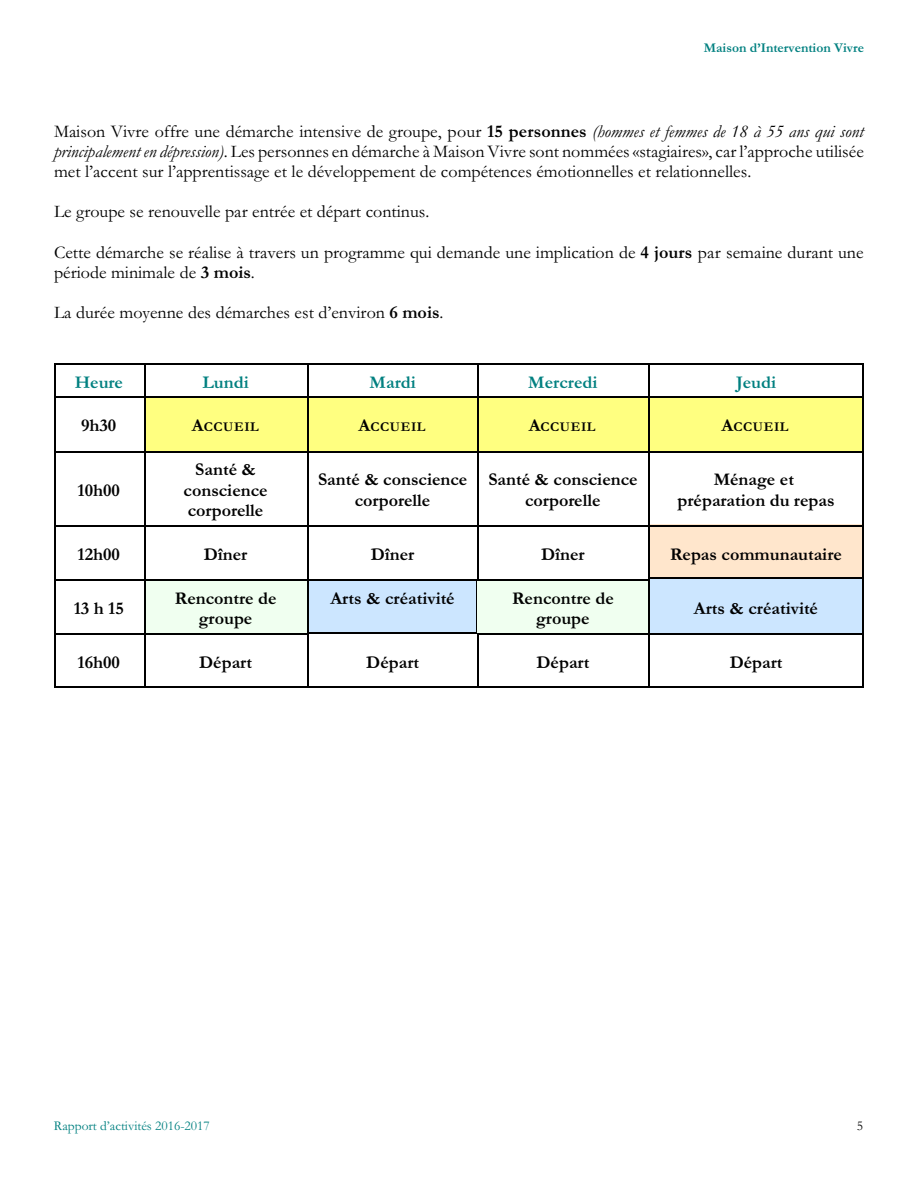
<style>
.page{position:relative;width:918px;height:1188px;background:#fff}
.page>*{position:absolute;margin:0;border:0;box-sizing:border-box;transform-origin:0 0}
.t1{font:18px/20.1px "Garamond";color:#000;text-align:justify}
.t2{font:700 18px/20.1px "Garamond";color:#000;text-align:center}
.t3{font:700 18px "Garamond";color:#008080}
.t4{font:700 13.5px "Garamond";letter-spacing:.045em;color:#000}
.t5{font:13.5px "Garamond";color:#008080}
.t6{font:700 13.5px "Garamond";color:#008080}
.t7{font:13.5px "Garamond";color:#000}
.s1{font-weight:700}
.s2{font-style:italic}
.s3{font-size:18px}
</style>
<div class="page">
<hr style="left:54px;top:363px;width:1px;height:34px;background:#000">
<hr style="left:54px;top:363px;width:90px;height:1px;background:#000">
<hr style="left:144px;top:363px;width:1px;height:34px;background:#000">
<hr style="left:144px;top:363px;width:163px;height:1px;background:#000">
<hr style="left:307px;top:363px;width:2px;height:34px;background:#000">
<hr style="left:307px;top:363px;width:171px;height:1px;background:#000">
<hr style="left:478px;top:363px;width:1px;height:34px;background:#000">
<hr style="left:478px;top:363px;width:170px;height:1px;background:#000">
<hr style="left:648px;top:363px;width:1px;height:34px;background:#000">
<hr style="left:863px;top:363px;width:1px;height:34px;background:#000">
<hr style="left:648px;top:363px;width:216px;height:1px;background:#000">
<hr style="left:54px;top:397px;width:1px;height:54px;background:#000">
<hr style="left:54px;top:397px;width:90px;height:1px;background:#000">
<div style="left:144px;top:397px;width:163px;height:54px;background:#ffff80"></div>
<hr style="left:144px;top:397px;width:1px;height:54px;background:#000">
<hr style="left:144px;top:397px;width:163px;height:1px;background:#000">
<div style="left:307px;top:397px;width:171px;height:54px;background:#ffff80"></div>
<hr style="left:307px;top:397px;width:2px;height:54px;background:#000">
<hr style="left:307px;top:397px;width:171px;height:1px;background:#000">
<div style="left:478px;top:397px;width:170px;height:54px;background:#ffff80"></div>
<hr style="left:478px;top:397px;width:1px;height:54px;background:#000">
<hr style="left:478px;top:397px;width:170px;height:1px;background:#000">
<div style="left:648px;top:397px;width:216px;height:54px;background:#ffff80"></div>
<hr style="left:648px;top:397px;width:1px;height:54px;background:#000">
<hr style="left:863px;top:397px;width:1px;height:54px;background:#000">
<hr style="left:648px;top:397px;width:216px;height:1px;background:#000">
<hr style="left:54px;top:451px;width:1px;height:74px;background:#000">
<hr style="left:54px;top:451px;width:90px;height:1px;background:#000">
<hr style="left:144px;top:451px;width:1px;height:74px;background:#000">
<hr style="left:144px;top:451px;width:163px;height:1px;background:#000">
<hr style="left:307px;top:451px;width:2px;height:74px;background:#000">
<hr style="left:307px;top:451px;width:171px;height:1px;background:#000">
<hr style="left:478px;top:451px;width:1px;height:74px;background:#000">
<hr style="left:478px;top:451px;width:170px;height:1px;background:#000">
<hr style="left:648px;top:451px;width:1px;height:74px;background:#000">
<hr style="left:863px;top:451px;width:1px;height:74px;background:#000">
<hr style="left:648px;top:451px;width:216px;height:1px;background:#000">
<hr style="left:54px;top:525px;width:1px;height:54px;background:#000">
<hr style="left:54px;top:525px;width:90px;height:1px;background:#000">
<hr style="left:144px;top:525px;width:1px;height:54px;background:#000">
<hr style="left:144px;top:525px;width:163px;height:1px;background:#000">
<hr style="left:307px;top:525px;width:2px;height:54px;background:#000">
<hr style="left:307px;top:525px;width:171px;height:1px;background:#000">
<hr style="left:478px;top:525px;width:1px;height:54px;background:#000">
<hr style="left:478px;top:525px;width:170px;height:1px;background:#000">
<div style="left:648px;top:525px;width:216px;height:54px;background:#ffe6cc"></div>
<hr style="left:648px;top:525px;width:1px;height:54px;background:#000">
<hr style="left:863px;top:525px;width:1px;height:54px;background:#000">
<hr style="left:648px;top:525px;width:216px;height:1px;background:#000">
<hr style="left:648px;top:578px;width:216px;height:1px;background:#000">
<hr style="left:54px;top:579px;width:1px;height:54px;background:#000">
<hr style="left:54px;top:579px;width:90px;height:2px;background:#000">
<div style="left:144px;top:579px;width:163px;height:54px;background:#f0fff0"></div>
<hr style="left:144px;top:579px;width:1px;height:54px;background:#000">
<hr style="left:144px;top:579px;width:163px;height:2px;background:#000">
<div style="left:307px;top:579px;width:171px;height:54px;background:#cce6ff"></div>
<hr style="left:307px;top:579px;width:2px;height:54px;background:#000">
<hr style="left:476px;top:579px;width:2px;height:54px;background:#000">
<hr style="left:307px;top:579px;width:171px;height:2px;background:#000">
<hr style="left:307px;top:632px;width:171px;height:1px;background:#000">
<div style="left:478px;top:579px;width:170px;height:54px;background:#f0fff0"></div>
<hr style="left:478px;top:579px;width:170px;height:2px;background:#000">
<div style="left:648px;top:579px;width:216px;height:54px;background:#cce6ff"></div>
<hr style="left:648px;top:579px;width:1px;height:54px;background:#000">
<hr style="left:863px;top:579px;width:1px;height:54px;background:#000">
<hr style="left:54px;top:634px;width:1px;height:54px;background:#000">
<hr style="left:54px;top:634px;width:90px;height:1px;background:#000">
<hr style="left:54px;top:687px;width:90px;height:1px;background:#000">
<hr style="left:144px;top:634px;width:1px;height:54px;background:#000">
<hr style="left:144px;top:634px;width:163px;height:1px;background:#000">
<hr style="left:144px;top:687px;width:163px;height:1px;background:#000">
<hr style="left:307px;top:634px;width:2px;height:54px;background:#000">
<hr style="left:307px;top:687px;width:171px;height:1px;background:#000">
<hr style="left:478px;top:634px;width:1px;height:54px;background:#000">
<hr style="left:478px;top:634px;width:170px;height:1px;background:#000">
<hr style="left:478px;top:687px;width:170px;height:1px;background:#000">
<hr style="left:648px;top:634px;width:1px;height:54px;background:#000">
<hr style="left:863px;top:634px;width:1px;height:54px;background:#000">
<hr style="left:648px;top:634px;width:216px;height:1px;background:#000">
<hr style="left:648px;top:687px;width:216px;height:1px;background:#000">
<p class="t6" style="left:704px;top:43px;width:162px">Maison d’Intervention Vivre</p>
<p class="t1" style="left:54px;top:123px;width:811px">Maison Vivre offre une démarche intensive de groupe, pour <span class="s1">15 personnes</span> <span class="s2">(hommes et femmes de 18 à 55 ans qui sont principalement en dépression)</span>. Les personnes en démarche à Maison Vivre sont nommées «stagiaires», car l’approche utilisée met l’accent sur l’apprentissage et le développement de compétences émotionnelles et relationnelles.</p>
<p class="t1" style="left:54px;top:204px;width:377px">Le groupe se renouvelle par entrée et départ continus.</p>
<p class="t1" style="left:54px;top:244px;width:811px">Cette démarche se réalise à travers un programme qui demande une implication de <span class="s1">4 jours</span> par semaine durant une période minimale de <span class="s1">3 mois</span>.</p>
<p class="t1" style="left:54px;top:304px;width:391px">La durée moyenne des démarches est d’environ <span class="s1">6 mois</span>.</p>
<p class="t3" style="left:75px;top:376px;width:50px">Heure</p>
<p class="t3" style="left:202px;top:376px;width:48px">Lundi</p>
<p class="t3" style="left:370px;top:376px;width:48px">Mardi</p>
<p class="t3" style="left:528px;top:376px;width:71px">Mercredi</p>
<p class="t3" style="left:736px;top:376px;width:42px">Jeudi</p>
<p class="t2" style="left:81px;top:418px;width:37px">9h30</p>
<p class="t4" style="left:192px;top:423px;width:68px"><span class="s3">A</span>CCUEIL</p>
<p class="t4" style="left:359px;top:423px;width:68px"><span class="s3">A</span>CCUEIL</p>
<p class="t4" style="left:529px;top:423px;width:68px"><span class="s3">A</span>CCUEIL</p>
<p class="t4" style="left:722px;top:423px;width:68px"><span class="s3">A</span>CCUEIL</p>
<p class="t2" style="left:78px;top:482px;width:44px">10h00</p>
<p class="t2" style="left:184px;top:462px;width:86px">Santé &amp; conscience corporelle</p>
<p class="t2" style="left:318px;top:472px;width:151px">Santé &amp; conscience corporelle</p>
<p class="t2" style="left:488px;top:472px;width:151px">Santé &amp; conscience corporelle</p>
<p class="t2" style="left:678px;top:472px;width:159px">Ménage et préparation du repas</p>
<p class="t2" style="left:78px;top:546px;width:44px">12h00</p>
<p class="t2" style="left:204px;top:546px;width:45px">Dîner</p>
<p class="t2" style="left:371px;top:546px;width:45px">Dîner</p>
<p class="t2" style="left:541px;top:546px;width:45px">Dîner</p>
<p class="t2" style="left:670px;top:546px;width:173px">Repas communautaire</p>
<p class="t2" style="left:74px;top:600px;width:52px">13 h 15</p>
<p class="t2" style="left:175px;top:590px;width:103px">Rencontre de groupe</p>
<p class="t2" style="left:330px;top:590px;width:126px">Arts &amp; créativité</p>
<p class="t2" style="left:512px;top:590px;width:103px">Rencontre de groupe</p>
<p class="t2" style="left:694px;top:600px;width:126px">Arts &amp; créativité</p>
<p class="t2" style="left:78px;top:655px;width:44px">16h00</p>
<p class="t2" style="left:199px;top:655px;width:54px">Départ</p>
<p class="t2" style="left:366px;top:655px;width:54px">Départ</p>
<p class="t2" style="left:537px;top:655px;width:54px">Départ</p>
<p class="t2" style="left:730px;top:655px;width:54px">Départ</p>
<p class="t5" style="left:54px;top:1122px;width:157px">Rapport d’activités 2016-2017</p>
<p class="t7" style="left:857px;top:1121px;width:8px">5</p>
</div>
